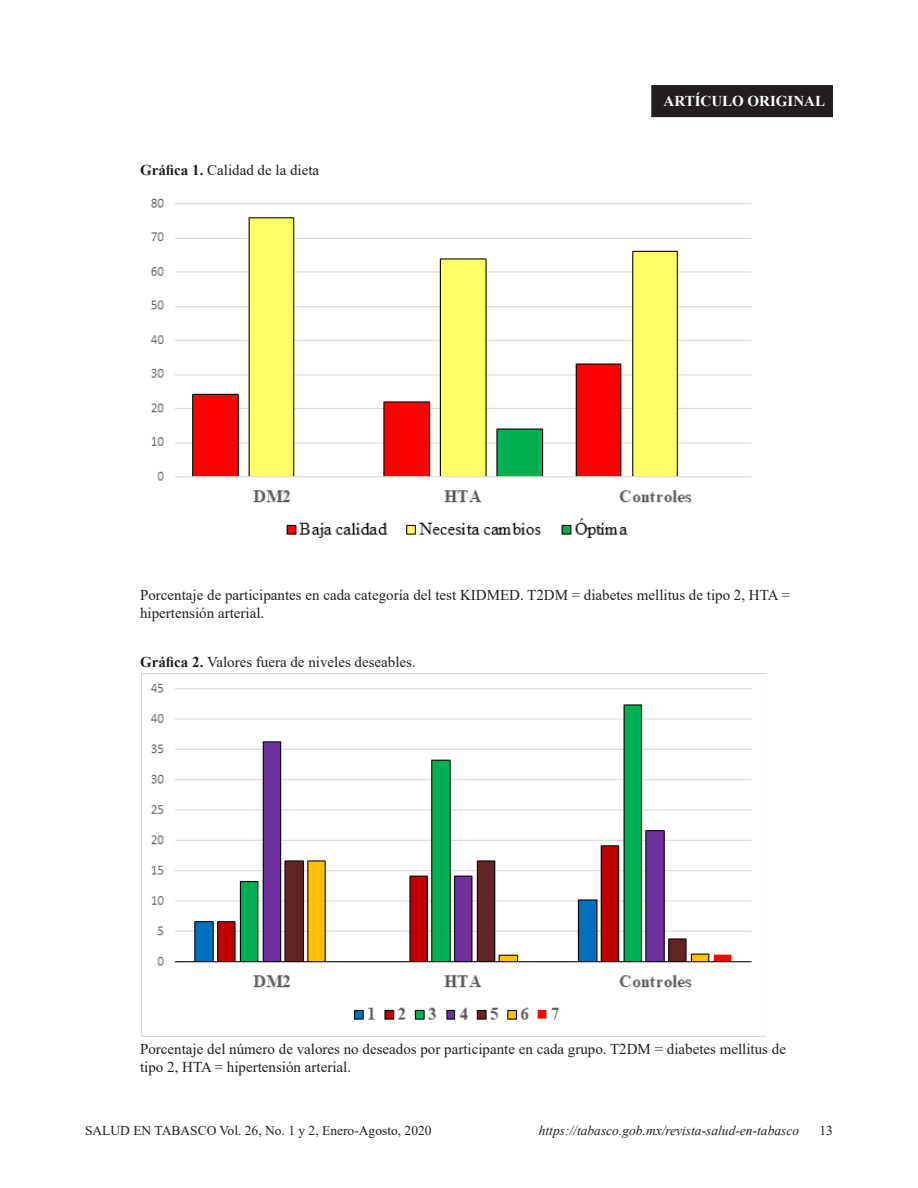
<style>
.page{position:relative;width:918px;height:1188px;background:#fff}
.page>*{position:absolute;margin:0;border:0;box-sizing:border-box;transform-origin:0 0}
.t1{font:15px/18px "Times New Roman";color:#231f20}
.t2{font:700 15px "Times New Roman";color:#fff}
.t3{font:italic 13.5px "Times New Roman";color:#231f20}
.t4{font:13.5px "Times New Roman";color:#231f20}
.s1{font-weight:700}
</style>
<div class="page">
<img style="left:150px;top:198px;width:602px;height:340px">
<img style="left:141px;top:673px;width:625px;height:363px">
<div style="left:652px;top:86px;width:180px;height:30px;background:#231f20"></div>
<div style="left:651px;top:85px;width:182px;height:32px;border:2px solid #231f20"></div>
<p class="t1" style="left:140px;top:160px;width:181px"><span class="s1">Gráfica 1.</span> Calidad de la dieta</p>
<p class="t2" style="left:664px;top:90px;width:163px">ARTÍCULO ORIGINAL</p>
<p class="t1" style="left:140px;top:586px;width:651px">Porcentaje de participantes en cada categoría del test KIDMED. T2DM = diabetes mellitus de tipo 2, HTA = hipertensión arterial.</p>
<p class="t1" style="left:140px;top:652px;width:277px"><span class="s1">Gráfica 2.</span> Valores fuera de niveles deseables.</p>
<p class="t1" style="left:140px;top:1040px;width:647px">Porcentaje del número de valores no deseados por participante en cada grupo. T2DM = diabetes mellitus de tipo 2, HTA = hipertensión arterial.</p>
<p class="t4" style="left:85px;top:1121px;width:348px">SALUD EN TABASCO Vol. 26, No. 1 y 2, Enero-Agosto, 2020</p>
<p class="t3" style="left:539px;top:1121px;width:262px">https://tabasco.gob.mx/revista-salud-en-tabasco</p>
<p class="t4" style="left:819px;top:1121px;width:15px">13</p>
</div>
